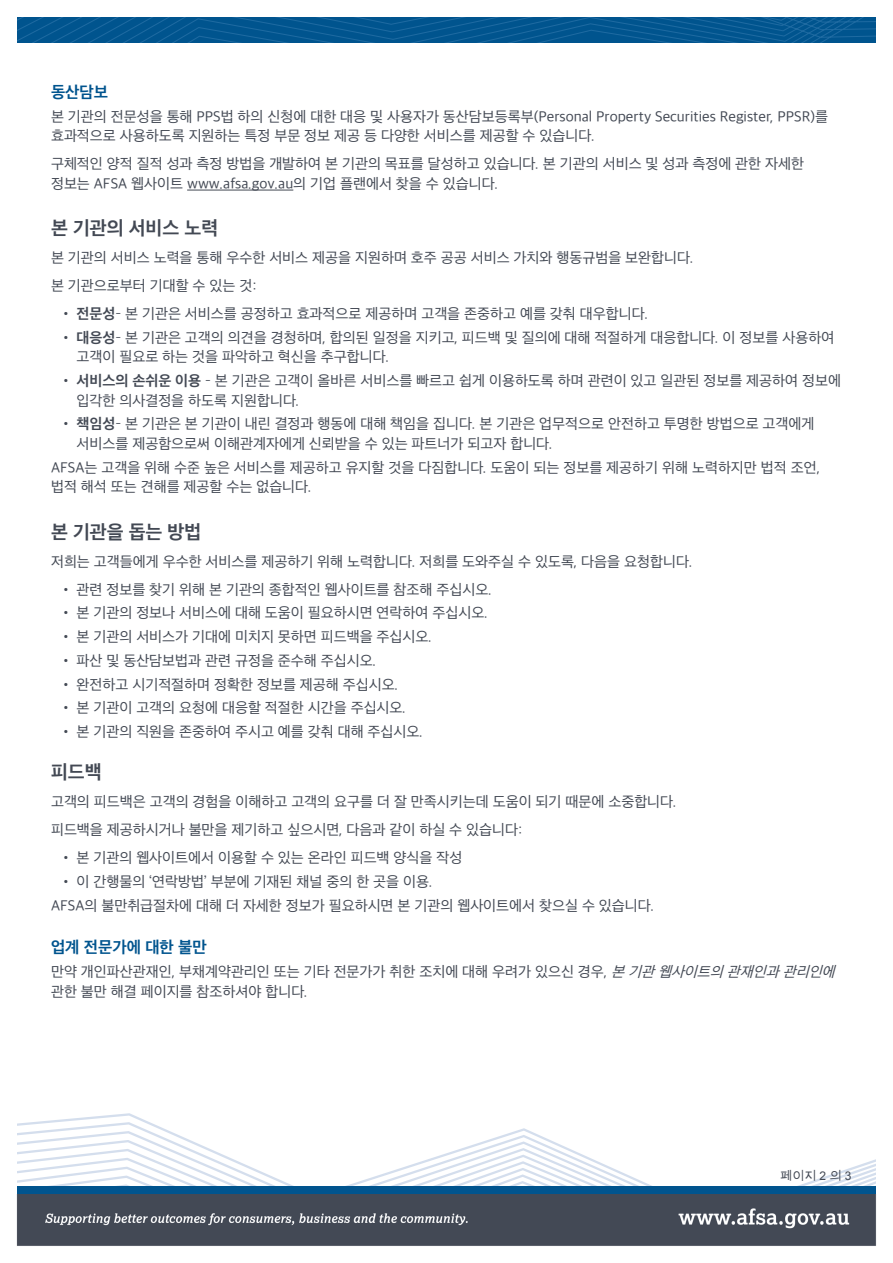
<style>
.page{position:relative;width:893px;height:1263px;background:#fff}
.page>*{position:absolute;margin:0;border:0;box-sizing:border-box;transform-origin:0 0}
.t1{font:700 19.5px "Apple SD Gothic Neo";color:#434954}
.t2{font:700 16.5px "Apple SD Gothic Neo";color:#00548e}
.Text{font:15px/19.5px "Apple SD Gothic Neo";color:#434954}
.t3{font:12px "Arial Unicode MS";color:#434954}
.s1{font-weight:700}
.s2{font-style:italic}
.s3{font-family:"Arial"}
</style>
<div class="page">
<svg style="left:17px;top:1122px;width:513px;height:9px"></svg>
<svg style="left:17px;top:1131px;width:533px;height:9px"></svg>
<svg style="left:17px;top:1140px;width:553px;height:9px"></svg>
<svg style="left:17px;top:1149px;width:573px;height:9px"></svg>
<svg style="left:17px;top:1158px;width:859px;height:9px"></svg>
<svg style="left:17px;top:1167px;width:859px;height:7px"></svg>
<svg style="left:17px;top:1174px;width:859px;height:7px"></svg>
<svg style="left:17px;top:1181px;width:859px;height:5px"></svg>
<div style="left:17px;top:1186px;width:859px;height:7px;background:#00548e"></div>
<img style="left:16px;top:1194px;width:860px;height:52px">
<svg style="left:17px;top:17px;width:859px;height:26px;background:#045790"></svg>
<hr style="left:187px;top:190px;width:106px;height:1px;background:#434954">
<h3 class="t2" style="left:51px;top:83px;width:59px">동산담보</h3>
<p class="Text" style="left:51px;top:107px;width:778px">본 기관의 전문성을 통해 PPS법 하의 신청에 대한 대응 및 사용자가 동산담보등록부(Personal Property Securities Register, PPSR)를 효과적으로 사용하도록 지원하는 특정 부문 정보 제공 등 다양한 서비스를 제공할 수 있습니다.</p>
<p class="Text" style="left:51px;top:155px;width:755px">구체적인 양적 질적 성과 측정 방법을 개발하여 본 기관의 목표를 달성하고 있습니다. 본 기관의 서비스 및 성과 측정에 관한 자세한 정보는 AFSA 웹사이트 www.afsa.gov.au의 기업 플랜에서 찾을 수 있습니다.</p>
<h2 class="t1" style="left:51px;top:217px;width:169px">본 기관의 서비스 노력</h2>
<p class="Text" style="left:51px;top:249px;width:644px">본 기관의 서비스 노력을 통해 우수한 서비스 제공을 지원하며 호주 공공 서비스 가치와 행동규범을 보완합니다.</p>
<p class="Text" style="left:51px;top:277px;width:207px">본 기관으로부터 기대할 수 있는 것:</p>
<p class="Text" style="left:60px;top:305px;width:590px">• <span class="s1">전문성</span>– 본 기관은 서비스를 공정하고 효과적으로 제공하며 고객을 존중하고 예를 갖춰 대우합니다.</p>
<p class="Text" style="left:77px;top:329px;width:759px;text-indent:-17px">• <span class="s1">대응성</span>– 본 기관은 고객의 의견을 경청하며, 합의된 일정을 지키고, 피드백 및 질의에 대해 적절하게 대응합니다. 이 정보를 사용하여 고객이 필요로 하는 것을 파악하고 혁신을 추구합니다.</p>
<p class="Text" style="left:77px;top:372px;width:766px;text-indent:-17px">• <span class="s1">서비스의 손쉬운 이용</span> – 본 기관은 고객이 올바른 서비스를 빠르고 쉽게 이용하도록 하며 관련이 있고 일관된 정보를 제공하여 정보에 입각한 의사결정을 하도록 지원합니다.</p>
<p class="Text" style="left:77px;top:415px;width:739px;text-indent:-17px">• <span class="s1">책임성</span>– 본 기관은 본 기관이 내린 결정과 행동에 대해 책임을 집니다. 본 기관은 업무적으로 안전하고 투명한 방법으로 고객에게 서비스를 제공함으로써 이해관계자에게 신뢰받을 수 있는 파트너가 되고자 합니다.</p>
<p class="Text" style="left:51px;top:458px;width:771px">AFSA는 고객을 위해 수준 높은 서비스를 제공하고 유지할 것을 다짐합니다. 도움이 되는 정보를 제공하기 위해 노력하지만 법적 조언, 법적 해석 또는 견해를 제공할 수는 없습니다.</p>
<h2 class="t1" style="left:51px;top:521px;width:152px">본 기관을 돕는 방법</h2>
<p class="Text" style="left:51px;top:552px;width:643px">저희는 고객들에게 우수한 서비스를 제공하기 위해 노력합니다. 저희를 도와주실 수 있도록, 다음을 요청합니다.</p>
<p class="Text" style="left:60px;top:580px;width:434px">• 관련 정보를 찾기 위해 본 기관의 종합적인 웹사이트를 참조해 주십시오.</p>
<p class="Text" style="left:60px;top:604px;width:430px">• 본 기관의 정보나 서비스에 대해 도움이 필요하시면 연락하여 주십시오.</p>
<p class="Text" style="left:60px;top:628px;width:374px">• 본 기관의 서비스가 기대에 미치지 못하면 피드백을 주십시오.</p>
<p class="Text" style="left:60px;top:652px;width:318px">• 파산 및 동산담보법과 관련 규정을 준수해 주십시오.</p>
<p class="Text" style="left:60px;top:675px;width:340px">• 완전하고 시기적절하며 정확한 정보를 제공해 주십시오.</p>
<p class="Text" style="left:60px;top:699px;width:348px">• 본 기관이 고객의 요청에 대응할 적절한 시간을 주십시오.</p>
<p class="Text" style="left:60px;top:723px;width:365px">• 본 기관의 직원을 존중하여 주시고 예를 갖춰 대해 주십시오.</p>
<h2 class="t1" style="left:51px;top:762px;width:52px">피드백</h2>
<p class="Text" style="left:51px;top:793px;width:627px">고객의 피드백은 고객의 경험을 이해하고 고객의 요구를 더 잘 만족시키는데 도움이 되기 때문에 소중합니다.</p>
<p class="Text" style="left:51px;top:821px;width:473px">피드백을 제공하시거나 불만을 제기하고 싶으시면, 다음과 같이 하실 수 있습니다:</p>
<p class="Text" style="left:60px;top:849px;width:404px">• 본 기관의 웹사이트에서 이용할 수 있는 온라인 피드백 양식을 작성</p>
<p class="Text" style="left:60px;top:873px;width:374px">• 이 간행물의 ‘연락방법’ 부분에 기재된 채널 중의 한 곳을 이용.</p>
<p class="Text" style="left:51px;top:897px;width:605px">AFSA의 불만취급절차에 대해 더 자세한 정보가 필요하시면 본 기관의 웹사이트에서 찾으실 수 있습니다.</p>
<h3 class="t2" style="left:51px;top:938px;width:157px">업계 전문가에 대한 불만</h3>
<p class="Text" style="left:51px;top:963px;width:790px">만약 개인파산관재인, 부채계약관리인 또는 기타 전문가가 취한 조치에 대해 우려가 있으신 경우, <span class="s2">본 기관 웹사이트의 관재인과 관리인에 </span>관한 불만 해결 페이지를 참조하셔야 합니다.</p>
<h3 class="t3" style="left:780px;top:1167px;width:73px">페이지 <span class="s3">2</span> 의 <span class="s3">3</span></h3>
</div>
